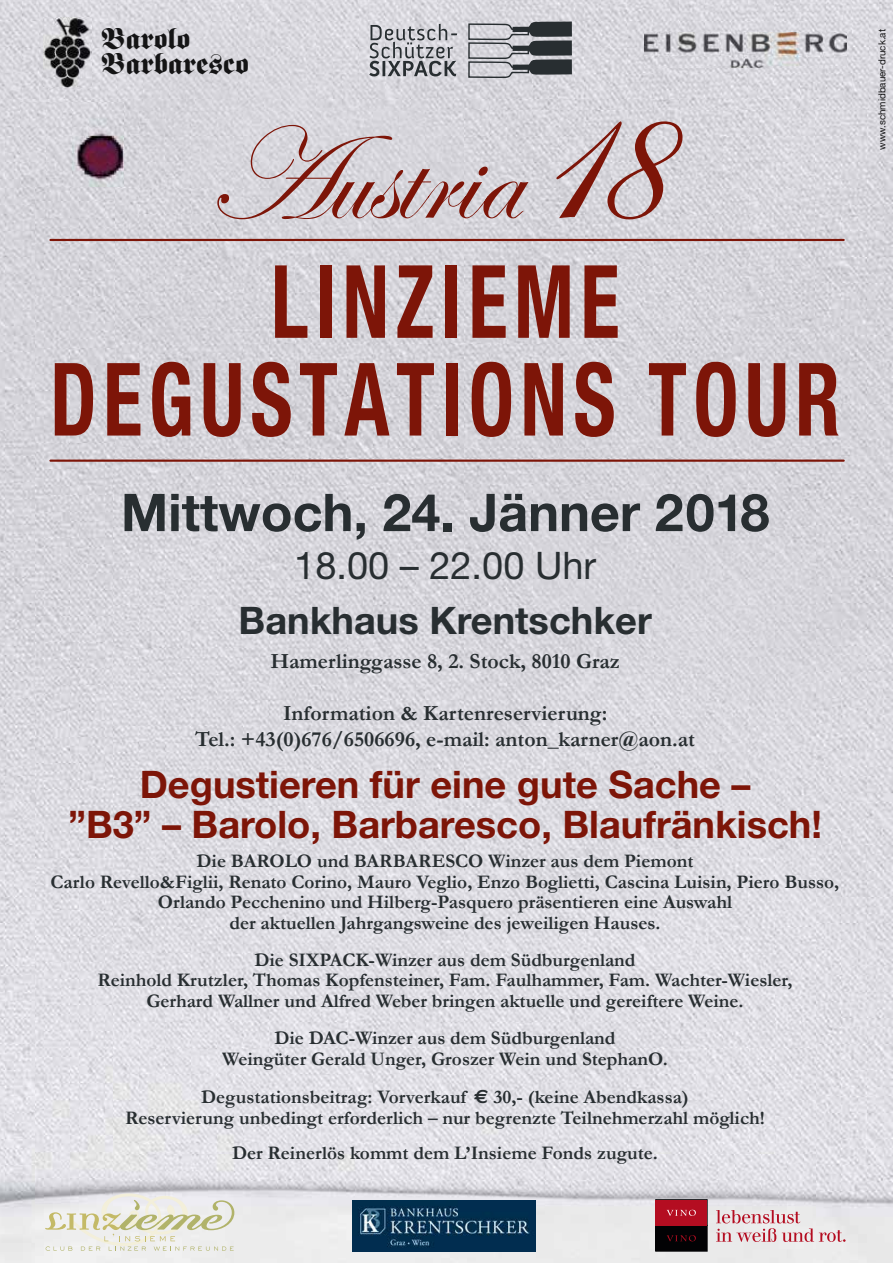
<style>
.page{position:relative;width:893px;height:1263px;background:#fff}
.page>*{position:absolute;margin:0;border:0;box-sizing:border-box;transform-origin:0 0}
.t1{font:205.05px "Shelley Allegro Script";color:#7d1508}
.t2{font:700 condensed 101.4px/97.6px "Helvetica Neue";letter-spacing:.08em;color:#7d1508;text-align:center;scale:.8 1}
.t3{font:700 52.05px "Helvetica Neue";color:#282e31}
.t4{font:700 37.95px/40.2px "Helvetica Neue";color:#7d1508;text-align:center}
.t5{font:700 37.95px "Helvetica Neue";color:#282e31}
.t6{font:37.95px "Helvetica Neue";color:#282e31}
.t7{font:29.25px/24.9px "Fette Fraktur";color:#141415}
.t8{font:700 21.75px/26.1px "Garamond";color:#282e31;text-align:center}
.t9{font:700 19.2px/20.5px "Garamond";color:#282e31;text-align:center}
.t10{font:9.75px "Helvetica Neue";color:#141415}
.s1{font-family:"Euro Sans"}
</style>
<div class="page">
<img style="left:0;top:0;width:893px;height:111px">
<img style="left:0;top:111px;width:36px;height:1152px">
<img style="left:114px;top:111px;width:779px;height:1152px">
<img style="left:36px;top:186px;width:78px;height:1077px">
<svg style="left:369px;top:24px;width:88px;height:52px;background:#a7a8ad"></svg>
<svg style="left:468px;top:22px;width:104px;height:56px;background:#86898d"></svg>
<svg style="left:217px;top:125px;width:311px;height:94px;background:#c9babd"></svg>
<hr style="left:50px;top:460px;width:794px;height:2px;background:#7d1508">
<hr style="left:50px;top:239px;width:794px;height:2px;background:#7d1508">
<img style="left:43px;top:18px;width:48px;height:69px">
<svg style="left:45px;top:1193px;width:189px;height:58px;background:#e4e4d7"></svg>
<img style="left:353px;top:1200px;width:182px;height:51px">
<img style="left:644px;top:32px;width:203px;height:35px">
<svg style="left:716px;top:1210px;width:130px;height:32px;background:#e0c2c6"></svg>
<div style="left:656px;top:1225px;width:51px;height:26px;background:#020204"></div>
<div style="left:656px;top:1199px;width:51px;height:26px;border:1px solid #020204"></div>
<div style="left:656px;top:1200px;width:51px;height:25px;background:#b40d21"></div>
<svg style="left:667px;top:1235px;width:29px;height:7px"></svg>
<svg style="left:667px;top:1210px;width:29px;height:6px"></svg>
<img style="left:20px;top:102px;width:104px;height:84px">
<h3 class="t7" style="left:101px;top:26px;width:149px">Barolo<br>Barbaresco</h3>
<h1 class="t1" style="left:505px;top:30px;width:140px">18</h1>
<h2 class="t2" style="left:50px;top:252px;width:989px">LINZIEME<br>DEGUSTATIONS TOUR</h2>
<h3 class="t3" style="left:121px;top:480px;width:650px">Mittwoch, 24. Jänner 2018</h3>
<h3 class="t6" style="left:294px;top:543px;width:304px">18.00 – 22.00 Uhr</h3>
<h3 class="t5" style="left:239px;top:597px;width:415px">Bankhaus Krentschker</h3>
<p class="t8" style="left:270px;top:648px;width:351px">Hamerlinggasse 8, 2. Stock, 8010 Graz</p>
<p class="t8" style="left:195px;top:700px;width:501px">Information &amp; Kartenreservierung:<br>Tel.: +43(0)676/6506696, e-mail: anton_karner@aon.at</p>
<h3 class="t4" style="left:68px;top:763px;width:755px">Degustieren für eine gute Sache –<br>”B3” – Barolo, Barbaresco, Blaufränkisch!</h3>
<p class="t9" style="left:51px;top:850px;width:790px">Die BAROLO und BARBARESCO Winzer aus dem Piemont<br>Carlo Revello&amp;Figlii, Renato Corino, Mauro Veglio, Enzo Boglietti, Cascina Luisin, Piero Busso, Orlando Pecchenino und Hilberg-Pasquero präsentieren eine Auswahl<br>der aktuellen Jahrgangsweine des jeweiligen Hauses.</p>
<p class="t9" style="left:97px;top:949px;width:696px">Die SIXPACK-Winzer aus dem Südburgenland<br>Reinhold Krutzler, Thomas Kopfensteiner, Fam. Faulhammer, Fam. Wachter-Wiesler,<br>Gerhard Wallner und Alfred Weber bringen aktuelle und gereiftere Weine.</p>
<p class="t9" style="left:222px;top:1027px;width:447px;line-height:21.1px">Die DAC-Winzer aus dem Südburgenland<br>Weingüter Gerald Unger, Groszer Wein und StephanO.</p>
<p class="t9" style="left:125px;top:1086px;width:641px;line-height:21.1px">Degustationsbeitrag: Vorverkauf <span class="s1">€</span> 30,- (keine Abendkassa)<br>Reservierung unbedingt erforderlich – nur begrenzte Teilnehmerzahl möglich!</p>
<p class="t9" style="left:232px;top:1142px;width:427px">Der Reinerlös kommt dem L’Insieme Fonds zugute.</p>
<p class="t10" style="left:876px;top:150px;width:122px;rotate:-90deg">www.schmidbauer-druck.at</p>
</div>
